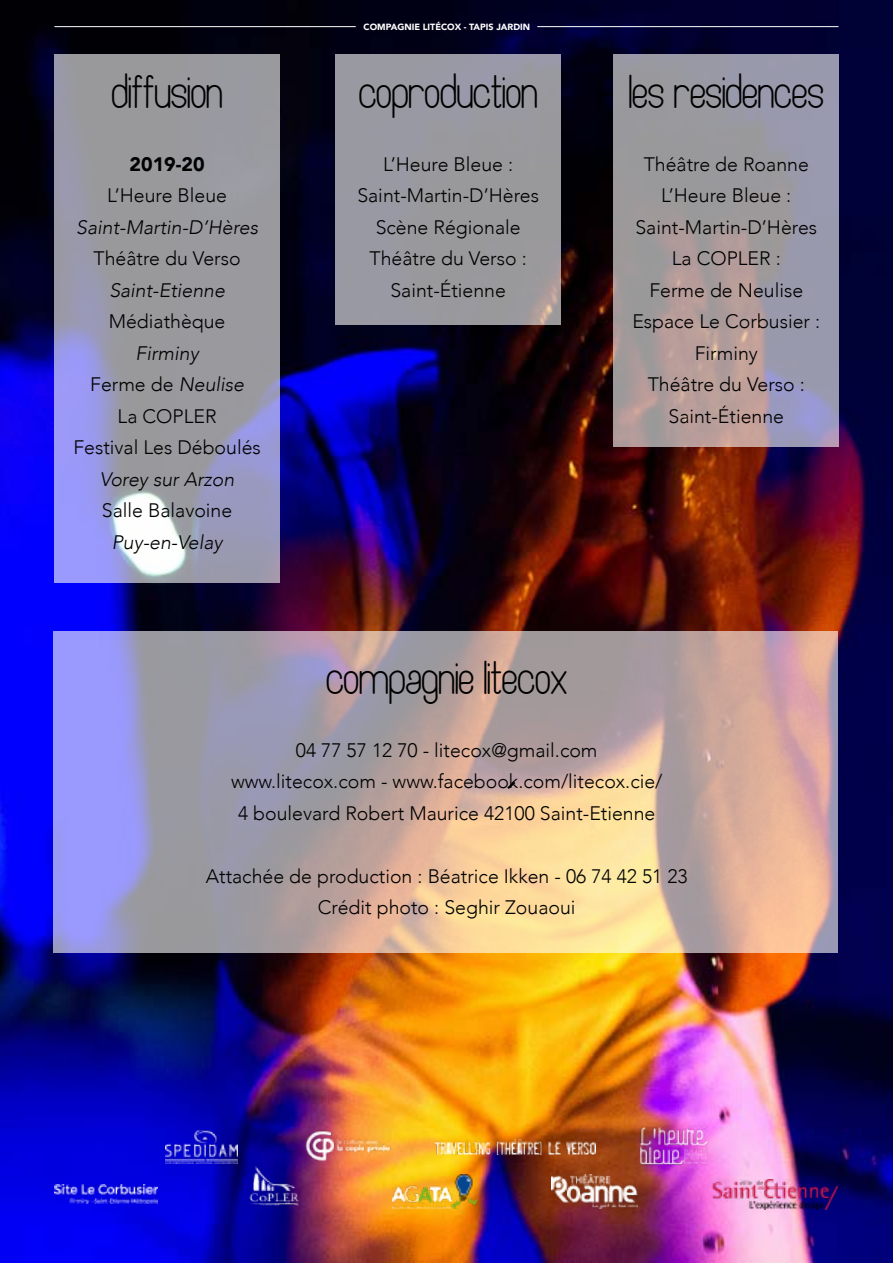
<style>
.page{position:relative;width:893px;height:1263px;background:#fff}
.page>*{position:absolute;margin:0;border:0;box-sizing:border-box;transform-origin:0 0}
.t1{font:30px "Artesana";color:#000}
.t2{font:300 19.5px/31.5px "Avenir";color:#000;text-align:center}
.t3{font:italic 300 19.5px "Avenir";color:#000}
.t4{font:900 19.5px "Avenir";color:#000}
.t5{font:900 9px "Avenir";color:#fff}
.s1{font-style:italic}
</style>
<div class="page">
<img style="left:0;top:0;width:893px;height:1263px">
<hr style="left:54px;top:26px;width:302px;height:1px;background:#fff">
<hr style="left:537px;top:26px;width:301px;height:1px;background:#fff">
<svg style="left:54px;top:54px;width:226px;height:529px;background:#9c9cb0"></svg>
<div style="left:335px;top:54px;width:226px;height:271px;background:#99999f"></div>
<svg style="left:614px;top:54px;width:225px;height:392px;background:#a19aa2"></svg>
<svg style="left:53px;top:631px;width:785px;height:321px;background:#bca8a9"></svg>
<svg style="left:505px;top:779px;width:13px;height:12px"></svg>
<img style="left:640px;top:1126px;width:68px;height:40px">
<img style="left:712px;top:1179px;width:126px;height:30px">
<img style="left:166px;top:1130px;width:72px;height:34px">
<img style="left:306px;top:1130px;width:84px;height:31px">
<img style="left:392px;top:1175px;width:85px;height:34px">
<img style="left:54px;top:1185px;width:103px;height:19px">
<img style="left:248px;top:1164px;width:53px;height:45px">
<img style="left:551px;top:1175px;width:86px;height:33px">
<img style="left:435px;top:1139px;width:160px;height:16px">
<h1 class="t1" style="left:111px;top:73px;width:113px">DIFFUSION</h1>
<p class="t4" style="left:130px;top:147px;width:77px">2019-20</p>
<p class="t2" style="left:107px;top:180px;width:121px">L’Heure Bleue</p>
<p class="t3" style="left:76px;top:216px;width:183px">Saint-Martin-D’Hères</p>
<p class="t2" style="left:94px;top:243px;width:149px">Théâtre du Verso</p>
<p class="t3" style="left:109px;top:279px;width:117px">Saint-Etienne</p>
<p class="t2" style="left:109px;top:306px;width:118px">Médiathèque</p>
<p class="t2" style="left:73px;top:337px;width:189px"><span class="s1">Firminy<br></span>Ferme de <span class="s1">Neulise<br></span>La COPLER<br>Festival Les Déboulés</p>
<p class="t3" style="left:100px;top:468px;width:136px">Vorey sur Arzon</p>
<p class="t2" style="left:102px;top:495px;width:132px">Salle Balavoine</p>
<p class="t3" style="left:112px;top:531px;width:112px">Puy-en-Velay</p>
<p class="t5" style="left:364px;top:19px;width:168px">COMPAGNIE LITÉCOX - TAPIS JARDIN</p>
<h1 class="t1" style="left:359px;top:73px;width:180px">coproduction</h1>
<p class="t2" style="left:357px;top:148px;width:183px">L’Heure Bleue :<br>Saint-Martin-D’Hères<br>Scène Régionale<br>Théâtre du Verso :<br>Saint-Étienne</p>
<h1 class="t1" style="left:629px;top:73px;width:196px">les residences</h1>
<p class="t2" style="left:632px;top:148px;width:189px">Théâtre de Roanne<br>L’Heure Bleue :<br>Saint-Martin-D’Hères<br>La COPLER :<br>Ferme de Neulise<br>Espace Le Corbusier :<br>Firminy<br>Théâtre du Verso :<br>Saint-Étienne</p>
<h1 class="t1" style="left:326px;top:659px;width:243px">compagnie litecox</h1>
<p class="t2" style="left:231px;top:734px;width:433px">04 77 57 12 70 - litecox@gmail.com www.litecox.com - www.facebook.com/litecox.cie/<br>4 boulevard Robert Maurice 42100 Saint-Etienne</p>
<p class="t2" style="left:206px;top:860px;width:483px">Attachée de production : Béatrice Ikken - 06 74 42 51 23<br>Crédit photo : Seghir Zouaoui</p>
</div>
